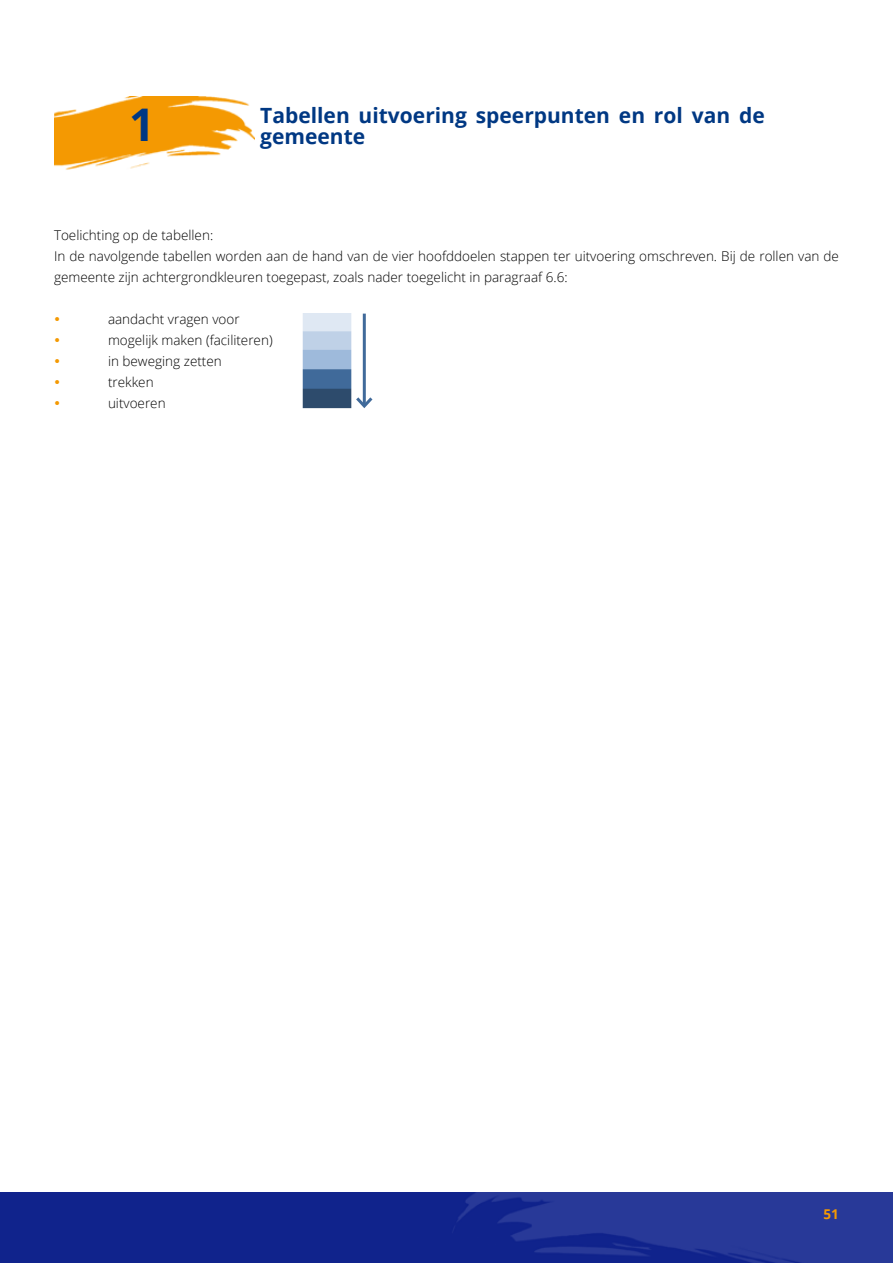
<style>
.page{position:relative;width:893px;height:1263px;background:#fff}
.page>*{position:absolute;margin:0;border:0;box-sizing:border-box;transform-origin:0 0}
.t1{font:700 45px "Open Sans";color:#003883}
.t2{font:700 21px "Open Sans";color:#003883}
.t3{font:300 13.5px/21px "Open Sans";color:#000}
.t4{font:700 13.5px "Open Sans";color:#f49902}
</style>
<div class="page">
<img style="left:0;top:1192px;width:893px;height:71px">
<img style="left:54px;top:97px;width:201px;height:73px">
<img style="left:302px;top:314px;width:50px;height:94px">
<hr style="left:363px;top:314px;width:3px;height:92px;background:#406a9a">
<svg style="left:356px;top:394px;width:17px;height:14px"></svg>
<h1 class="t1" style="left:129px;top:93px;width:27px">1</h1>
<h2 class="t2" style="left:260px;top:100px;width:506px">Tabellen uitvoering speerpunten en rol van de</h2>
<h2 class="t2" style="left:260px;top:121px;width:107px">gemeente</h2>
<p class="t3" style="left:54px;top:224px;width:786px">Toelichting op de tabellen:<br>In de navolgende tabellen worden aan de hand van de vier hoofddoelen stappen ter uitvoering omschreven. Bij de rollen van de gemeente zijn achtergrondkleuren toegepast, zoals nader toegelicht in paragraaf 6.6:</p>
<p class="t3" style="left:108px;top:308px;width:166px">aandacht vragen voor mogelijk maken (faciliteren) in beweging zetten<br>trekken<br>uitvoeren</p>
<p class="t4" style="left:824px;top:1205px;width:17px">51</p>
</div>
